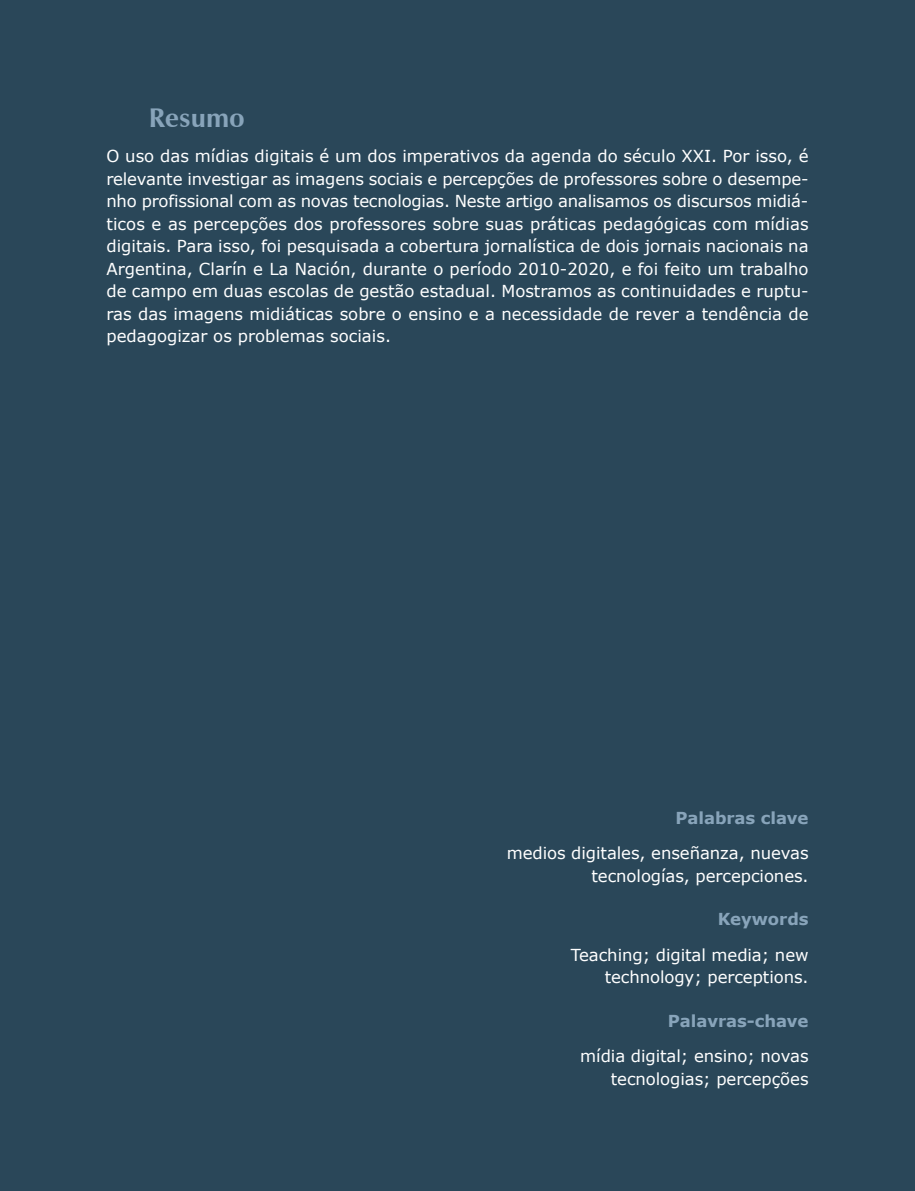
<style>
.page{position:relative;width:915px;height:1191px;background:#fff}
.page>*{position:absolute;margin:0;border:0;box-sizing:border-box;transform-origin:0 0}
.t1{font:700 27px "Zapf Humanist 601 BT";color:#88a4ba}
.t2{font:16.5px/22.5px "Verdana";letter-spacing:-.005em;color:#fff;text-align:right}
.t3{font:700 16.5px "Verdana";letter-spacing:-.005em;color:#88a4ba}
</style>
<div class="page">
<div style="left:0;top:0;width:914px;height:1191px;background:#2a4759"></div>
<h1 class="t1" style="left:149px;top:101px;width:97px">Resumo</h1>
<p class="t2" style="left:106px;top:145px;width:703px;text-align:justify">O uso das mídias digitais é um dos imperativos da agenda do século XXI. Por isso, é relevante investigar as imagens sociais e percepções de professores sobre o desempe&shy;nho profissional com as novas tecnologias. Neste artigo analisamos os discursos midiá&shy;ticos e as percepções dos professores sobre suas práticas pedagógicas com mídias digitais. Para isso, foi pesquisada a cobertura jornalística de dois jornais nacionais na Argentina, Clarín e La Nación, durante o período 2010-2020, e foi feito um trabalho de campo em duas escolas de gestão estadual. Mostramos as continuidades e ruptu&shy;ras das imagens midiáticas sobre o ensino e a necessidade de rever a tendência de pedagogizar os problemas sociais.</p>
<p class="t3" style="left:675px;top:806px;width:134px">Palabras clave</p>
<p class="t2" style="left:506px;top:841px;width:303px">medios digitales, enseñanza, nuevas tecnologías, percepciones.</p>
<p class="t3" style="left:717px;top:907px;width:92px">Keywords</p>
<p class="t2" style="left:570px;top:943px;width:239px">Teaching; digital media; new technology; perceptions.</p>
<p class="t3" style="left:667px;top:1009px;width:142px">Palavras-chave</p>
<p class="t2" style="left:580px;top:1044px;width:230px">mídia digital; ensino; novas tecnologias; percepções</p>
</div>
